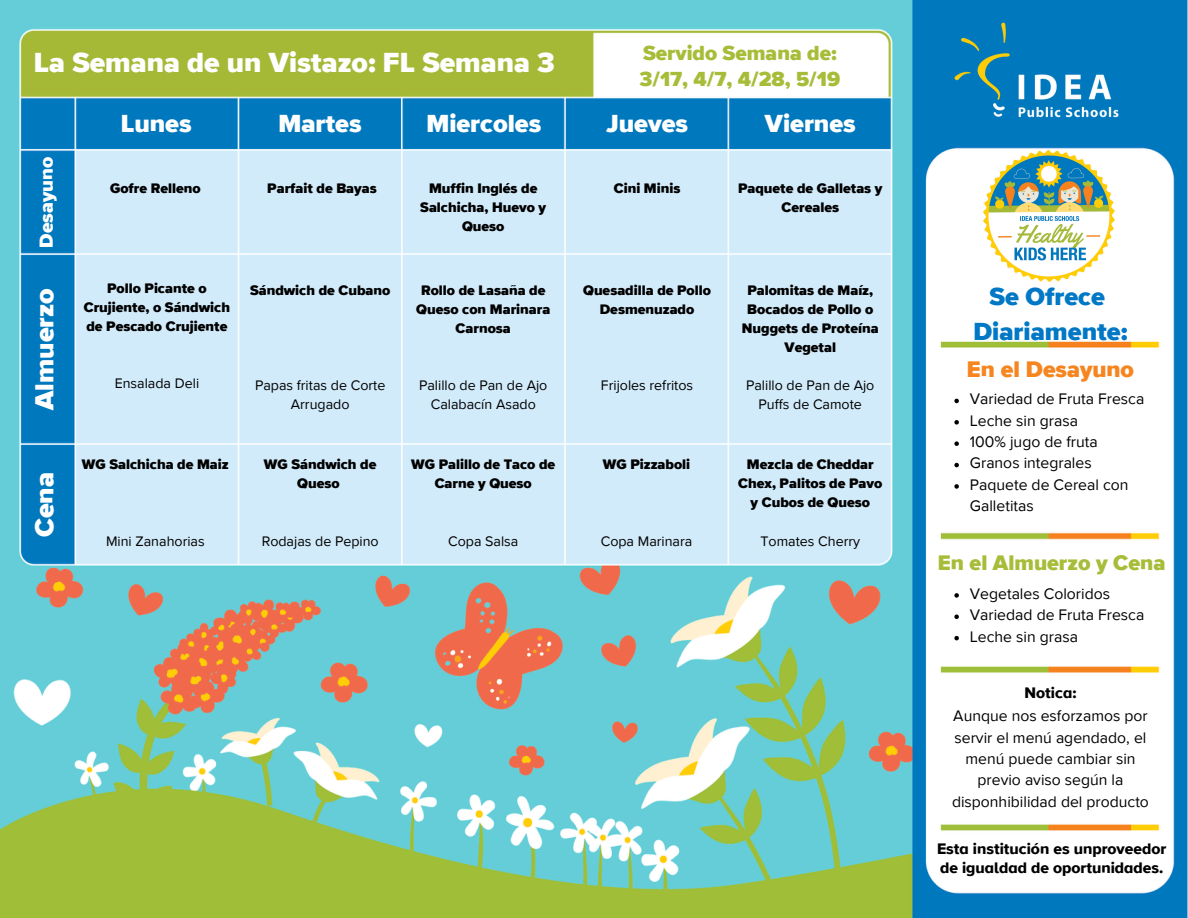
<style>
.page{position:relative;width:1188px;height:918px;background:#fff}
.page>*{position:absolute;margin:0;border:0;box-sizing:border-box;transform-origin:0 0}
.t1{font:900 28.5px "Proxima Nova";color:#fefefe}
.t2{font:900 27px "Proxima Nova";color:#fff}
.t3{font:900 25.5px "Proxima Nova";color:#fff}
.t4{font:900 25.5px/34.8px "Proxima Nova";color:#0078c5;text-align:center}
.t5{font:900 23.25px "Proxima Nova";color:#f6851f}
.t6{font:900 21.75px "Proxima Nova";color:#a7bd39}
.t7{font:900 21px/25.8px "Proxima Nova";color:#a7bd39}
.t8{font:900 19.5px "Proxima Nova";color:#fff}
.t9{font:15.75px/21.3px "Proxima Nova";color:#000}
.t10{font:15.75px/19.2px "Proxima Nova A Extrabld";color:#000}
.t11{font:900 14.25px/19.2px "Proxima Nova";color:#000;text-align:center}
.t12{font:14.25px/19.2px "Proxima Nova";color:#000;text-align:center}
</style>
<div class="page">
<img style="left:0;top:0;width:1188px;height:918px">
<img style="left:913px;top:0;width:275px;height:190px">
<img style="left:982px;top:148px;width:135px;height:135px">
<svg style="left:954px;top:399px;width:5px;height:4px"></svg>
<svg style="left:954px;top:420px;width:5px;height:5px"></svg>
<svg style="left:954px;top:441px;width:5px;height:5px"></svg>
<svg style="left:954px;top:463px;width:5px;height:4px"></svg>
<svg style="left:954px;top:484px;width:5px;height:5px"></svg>
<svg style="left:954px;top:593px;width:5px;height:5px"></svg>
<svg style="left:954px;top:615px;width:5px;height:4px"></svg>
<svg style="left:954px;top:636px;width:5px;height:4px"></svg>
<h3 class="t1" style="left:34px;top:50px;width:522px">La Semana de un Vistazo: FL Semana 3</h3>
<h2 class="t7" style="left:640px;top:41px;width:202px">Servido Semana de:<br>3/17, 4/7, 4/28, 5/19</h2>
<h2 class="t3" style="left:121px;top:112px;width:72px">Lunes</h2>
<h2 class="t3" style="left:278px;top:112px;width:85px">Martes</h2>
<h2 class="t3" style="left:426px;top:112px;width:116px">Miercoles</h2>
<h2 class="t3" style="left:606px;top:112px;width:83px">Jueves</h2>
<h4 class="t3" style="left:765px;top:112px;width:92px">Viernes</h4>
<h5 class="t8" style="left:37px;top:248px;width:92px;rotate:-90deg">Desayuno</h5>
<h1 class="t2" style="left:32px;top:410px;width:123px;rotate:-90deg">Almuerzo</h1>
<h1 class="t2" style="left:32px;top:537px;width:66px;rotate:-90deg">Cena</h1>
<p class="t11" style="left:110px;top:179px;width:92px">Gofre Relleno</p>
<p class="t11" style="left:267px;top:179px;width:111px">Parfait de Bayas</p>
<p class="t11" style="left:420px;top:179px;width:127px">Muffin Inglés de<br>Salchicha, Huevo y<br>Queso</p>
<h5 class="t11" style="left:84px;top:279px;width:148px">Pollo Picante o<br>Crujiente, o Sándwich de Pescado Crujiente</h5>
<h5 class="t11" style="left:250px;top:281px;width:142px">Sándwich de Cubano</h5>
<p class="t11" style="left:416px;top:281px;width:136px">Rollo de Lasaña de<br>Queso con Marinara<br>Carnosa</p>
<p class="t12" style="left:115px;top:375px;width:86px">Ensalada Deli</p>
<p class="t12" style="left:255px;top:377px;width:132px">Papas fritas de Corte<br>Arrugado</p>
<h5 class="t12" style="left:419px;top:377px;width:130px">Palillo de Pan de Ajo</h5>
<p class="t12" style="left:431px;top:396px;width:107px">Calabacín Asado</p>
<h5 class="t11" style="left:82px;top:455px;width:148px">WG Salchicha de Maiz</h5>
<p class="t11" style="left:264px;top:455px;width:114px">WG Sándwich de<br>Queso</p>
<p class="t11" style="left:411px;top:455px;width:146px">WG Palillo de Taco de<br>Carne y Queso</p>
<h5 class="t12" style="left:106px;top:532px;width:100px">Mini Zanahorias</h5>
<h5 class="t12" style="left:262px;top:532px;width:119px">Rodajas de Pepino</h5>
<p class="t12" style="left:448px;top:532px;width:72px">Copa Salsa</p>
<h2 class="t11" style="left:614px;top:179px;width:68px">Cini Minis</h2>
<p class="t11" style="left:738px;top:179px;width:146px">Paquete de Galletas y<br>Cereales</p>
<h2 class="t11" style="left:583px;top:281px;width:129px">Quesadilla de Pollo<br>Desmenuzado</h2>
<p class="t12" style="left:601px;top:377px;width:94px">Frijoles refritos</p>
<p class="t11" style="left:603px;top:455px;width:89px">WG Pizzaboli</p>
<p class="t12" style="left:601px;top:532px;width:93px">Copa Marinara</p>
<p class="t11" style="left:742px;top:281px;width:138px">Palomitas de Maíz,<br>Bocados de Pollo o<br>Nuggets de Proteína<br>Vegetal</p>
<h3 class="t12" style="left:746px;top:377px;width:130px">Palillo de Pan de Ajo</h3>
<p class="t12" style="left:759px;top:396px;width:105px">Puffs de Camote</p>
<p class="t11" style="left:738px;top:455px;width:146px">Mezcla de Cheddar<br>Chex, Palitos de Pavo y Cubos de Queso</p>
<p class="t12" style="left:760px;top:532px;width:101px">Tomates Cherry</p>
<p class="t4" style="left:974px;top:280px;width:156px">Se Ofrece<br>Diariamente:</p>
<p class="t5" style="left:967px;top:358px;width:169px">En el Desayuno</p>
<h5 class="t9" style="left:970px;top:389px;width:176px">Variedad de Fruta Fresca</h5>
<p class="t9" style="left:970px;top:410px;width:110px">Leche sin grasa</p>
<h5 class="t9" style="left:970px;top:432px;width:129px">100% jugo de fruta</h5>
<h5 class="t9" style="left:970px;top:453px;width:123px">Granos integrales</h5>
<p class="t9" style="left:970px;top:475px;width:160px">Paquete de Cereal con<br>Galletitas</p>
<h1 class="t6" style="left:938px;top:553px;width:229px">En el Almuerzo y Cena</h1>
<h5 class="t9" style="left:970px;top:584px;width:142px">Vegetales Coloridos</h5>
<p class="t9" style="left:970px;top:605px;width:176px">Variedad de Fruta Fresca</p>
<p class="t9" style="left:970px;top:626px;width:110px">Leche sin grasa</p>
<h5 class="t10" style="left:1025px;top:683px;width:53px">Notica:</h5>
<p class="t9" style="left:952px;top:706px;width:199px;text-align:center">Aunque nos esforzamos por servir el menú agendado, el menú puede cambiar sin previo aviso según la disponhibilidad del producto</p>
<h5 class="t10" style="left:937px;top:840px;width:231px">Esta institución es unproveedor de igualdad de oportunidades.</h5>
</div>
